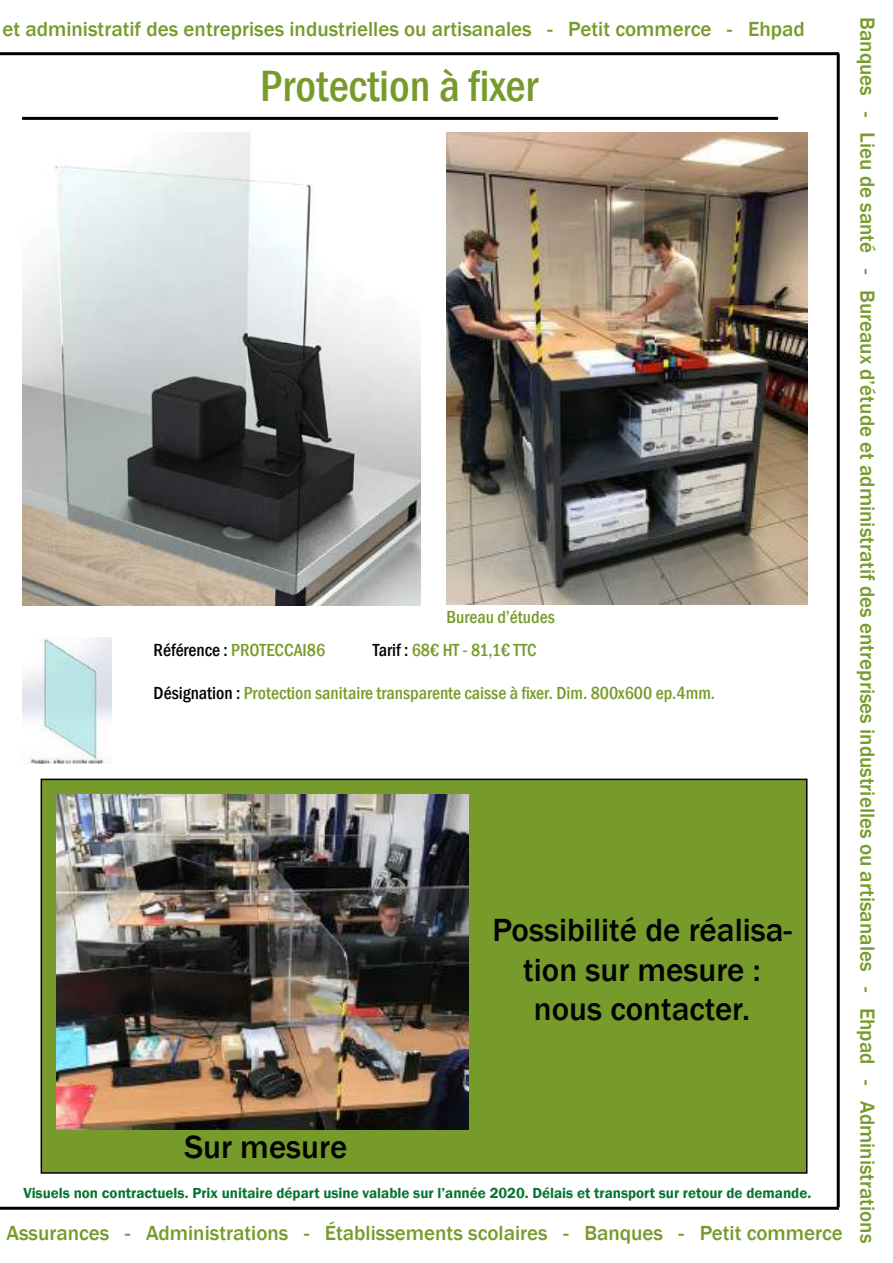
<style>
.page{position:relative;width:893px;height:1263px;background:#fff}
.page>*{position:absolute;margin:0;border:0;box-sizing:border-box;transform-origin:0 0}
.t1{font:500 condensed 45px "Franklin Gothic";color:#779b2b}
.t2{font:500 33px/39.6px "Franklin Gothic";color:#010202;text-align:center}
.t3{font:500 21px "Franklin Gothic";color:#779b2b}
.t4{font:500 condensed 18px "Franklin Gothic";color:#779b2b}
.t5{font:600 15px "Franklin Gothic";color:#077432}
.s1{color:#000}
.s2{color:#010202}
</style>
<div class="page">
<hr style="left:0;top:1207px;width:839px;height:3px;background:#000">
<hr style="left:0;top:52px;width:839px;height:3px;background:#000">
<hr style="left:837px;top:53px;width:3px;height:1154px;background:#000">
<div style="left:41px;top:779px;width:766px;height:394px;background:#779b2b"></div>
<div style="left:41px;top:779px;width:766px;height:395px;border:2px solid #000"></div>
<img style="left:23px;top:638px;width:89px;height:126px">
<hr style="left:22px;top:117px;width:756px;height:3px;background:#000">
<img style="left:23px;top:133px;width:397px;height:473px">
<img style="left:446px;top:133px;width:361px;height:471px">
<img style="left:56px;top:795px;width:412px;height:334px">
<p class="t3" style="left:3px;top:16px;width:803px">et administratif des entreprises industrielles ou artisanales - Petit commerce - Ehpad</p>
<p class="t3" style="left:880px;top:17px;width:1228px;rotate:90deg">Banques - Lieu de santé - Bureaux d’étude et administratif des entreprises industrielles ou artisanales - Ehpad - Administrations</p>
<h1 class="t1" style="left:260px;top:56px;width:279px">Protection à fixer</h1>
<p class="t4" style="left:446px;top:605px;width:110px">Bureau d’études</p>
<p class="t4" style="left:154px;top:638px;width:173px"><span class="s1">Référence :</span> PROTECCAI86</p>
<p class="t4" style="left:373px;top:638px;width:165px"><span class="s2">Tarif :</span> 68€ HT - 81,1€ TTC</p>
<p class="t4" style="left:154px;top:681px;width:563px"><span class="s1">Désignation :</span> Protection sanitaire transparente caisse à fixer. Dim. 800x600 ep.4mm.</p>
<h2 class="t2" style="left:492px;top:911px;width:301px">Possibilité de réalisa&shy;tion sur mesure : nous contacter.</h2>
<h2 class="t2" style="left:184px;top:1127px;width:164px">Sur mesure</h2>
<p class="t5" style="left:23px;top:1183px;width:789px">Visuels non contractuels. Prix unitaire départ usine valable sur l’année 2020. Délais et transport sur retour de demande.</p>
<p class="t3" style="left:6px;top:1220px;width:838px">Assurances - Administrations - Établissements scolaires - Banques - Petit commerce</p>
</div>
